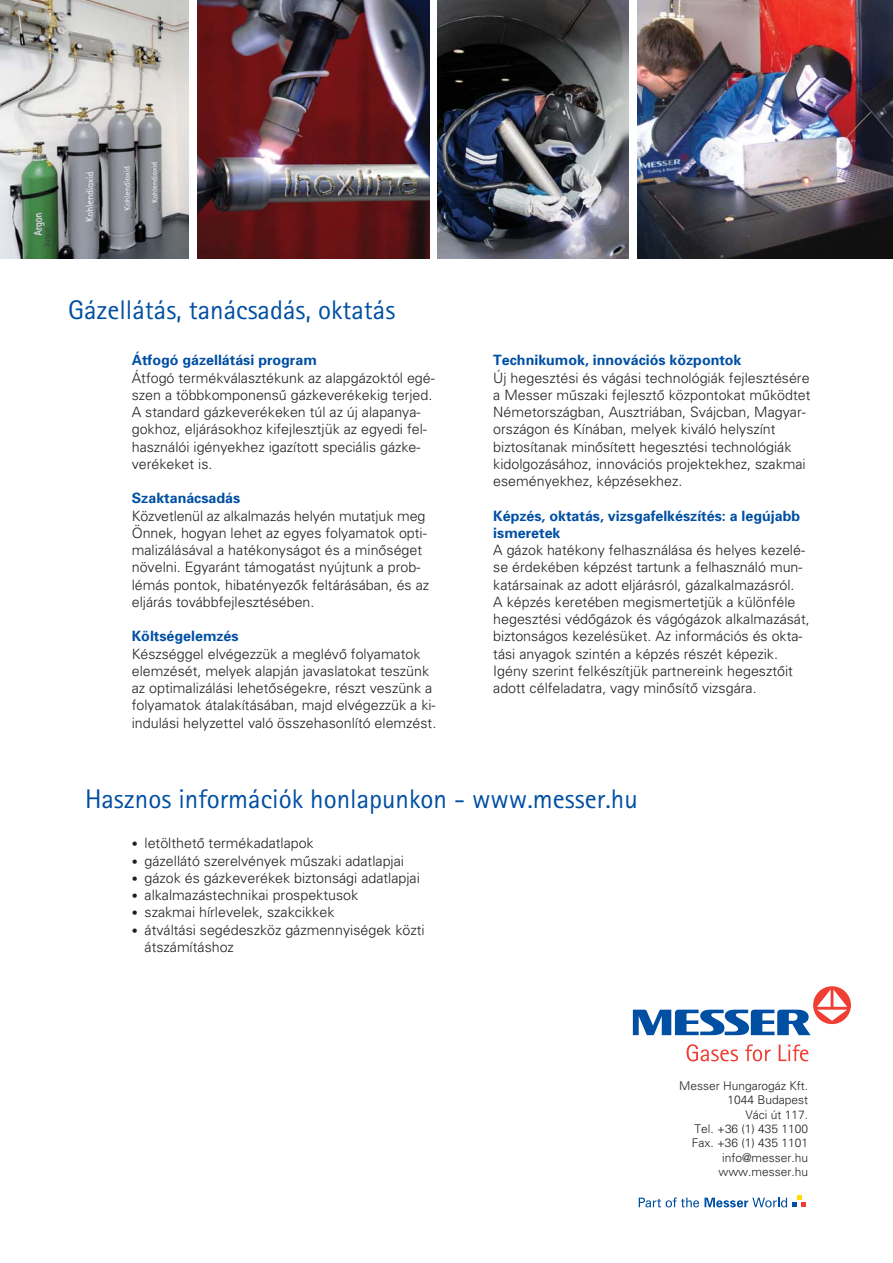
<style>
.page{position:relative;width:893px;height:1263px;background:#fff}
.page>*{position:absolute;margin:0;border:0;box-sizing:border-box;transform-origin:0 0}
.t1{font:27px "AT Rotis Sans Serif";color:#004fa3}
.t2{font:14.25px/17.2px "Univers H Light";color:#231f20}
.t3{font:14.25px/17.2px "Univers H Bold";color:#004fa3}
.t4{font:12px/14.4px "Univers H Light";color:#231f20;text-align:right}
.s1{font-size:12px}
</style>
<div class="page">
<img style="left:0;top:0;width:188px;height:259px">
<img style="left:197px;top:0;width:232px;height:259px">
<img style="left:438px;top:0;width:191px;height:258px">
<img style="left:637px;top:0;width:256px;height:259px">
<svg style="left:639px;top:1195px;width:167px;height:12px"></svg>
<svg style="left:687px;top:1044px;width:121px;height:17px"></svg>
<svg style="left:633px;top:1010px;width:178px;height:25px"></svg>
<div style="left:813px;top:986px;width:38px;height:38px;background:#ef3e33;border-radius:50%"></div>
<svg style="left:817px;top:989px;width:30px;height:32px"></svg>
<h1 class="t1" style="left:68px;top:300px;width:329px">Gázellátás, tanácsadás, oktatás</h1>
<p class="t3" style="left:132px;top:353px;width:187px">Átfogó gázellátási program</p>
<p class="t2" style="left:132px;top:370px;width:304px">Átfogó termékválasztékunk az alapgázoktól egé - szen a többkomponensû gázkeverékekig terjed.<br>A standard gázkeve rékeken túl az új alapanya - gokhoz, eljárásokhoz kifejlesztjük az egyedi fel&shy;hasz nálói igényekhez igazított speciális gázke&shy;verékeket is.</p>
<p class="t3" style="left:132px;top:491px;width:110px">Szaktanácsadás</p>
<p class="t2" style="left:132px;top:508px;width:299px">Közvetlenül az alkalmazás helyén mutatjuk meg Önnek, hogyan lehet az egyes folyamatok opti&shy;mali zá lásával a hatékonyságot és a minôséget növelni. Egy aránt támogatást nyújtunk a prob&shy;lémás pontok, hiba tényezôk feltárásában, és az eljárás továbbfej lesztésében.</p>
<p class="t3" style="left:132px;top:629px;width:108px">Költségelemzés</p>
<p class="t2" style="left:132px;top:646px;width:306px">Készséggel elvégezzük a meglévô folyamatok elemzé sét, melyek alapján javaslatokat teszünk az optimalizá lási lehetôségekre, részt veszünk a folyamatok átala kí tásában, majd elvégezzük a ki&shy;indulási helyzettel való összeha sonlító elemzést.</p>
<p class="t3" style="left:493px;top:353px;width:250px">Technikumok, innovációs központok</p>
<p class="t2" style="left:493px;top:370px;width:319px">Új hegesztési és vágási technológiák fejlesztésére a Messer mûszaki fejlesztô központokat mûködtet Német or szágban, Ausztriában, Svájcban, Magyar - or szágon és Kínában, melyek kiváló helyszínt biztosítanak minôsített hegesztési technológiák kidolgo zásához, innovációs projektekhez, szakmai esemé ny ekhez, képzésekhez.</p>
<p class="t3" style="left:493px;top:508px;width:308px">Képzés, oktatás, vizsgafelkészítés: a legújabb ismeretek</p>
<p class="t2" style="left:493px;top:543px;width:318px">A gázok hatékony felhasználása és helyes ke ze lé - se érdekében képzést tartunk a felhasználó mun - katársainak az adott eljárásról, gázalkalmazásról.<br>A képzés keretében megismertetjük a különféle hegesztési védôgázok és vágógázok alkal mazását, biztonságos kezelésüket. Az információs és okta - tási anyagok szintén a képzés ré szét képezik.<br>Igény szerint felkészítjük partne reink hegesztôit adott célfeladatra, vagy minô sítô vizsgára.</p>
<h1 class="t1" style="left:85px;top:789px;width:554px">Hasznos információk honlapunkon - www.messer.hu</h1>
<p class="t2" style="left:132px;top:836px;width:183px"><span class="s1">•</span> letölthetô termékadatlapok</p>
<p class="t2" style="left:132px;top:853px;width:274px"><span class="s1">•</span> gázellátó szerelvények mûszaki adatlapjai</p>
<p class="t2" style="left:132px;top:870px;width:290px"><span class="s1">•</span> gázok és gázkeverékek biztonsági adatlapjai</p>
<p class="t2" style="left:132px;top:888px;width:228px"><span class="s1">•</span> alkalmazástechnikai prospektusok</p>
<p class="t2" style="left:132px;top:905px;width:204px"><span class="s1">•</span> szakmai hírlevelek, szakcikkek</p>
<p class="t2" style="left:145px;top:922px;width:282px;text-indent:-13px"><span class="s1">•</span> átváltási segédeszköz gázmennyiségek közti átszámításhoz</p>
<p class="t4" style="left:679px;top:1079px;width:131px">Messer Hungarogáz Kft.<br>1044 Budapest<br>Váci út 117.<br>Tel. +36 (1) 435 1100<br>Fax. +36 (1) 435 1101 info@messer.hu www.messer.hu</p>
</div>
